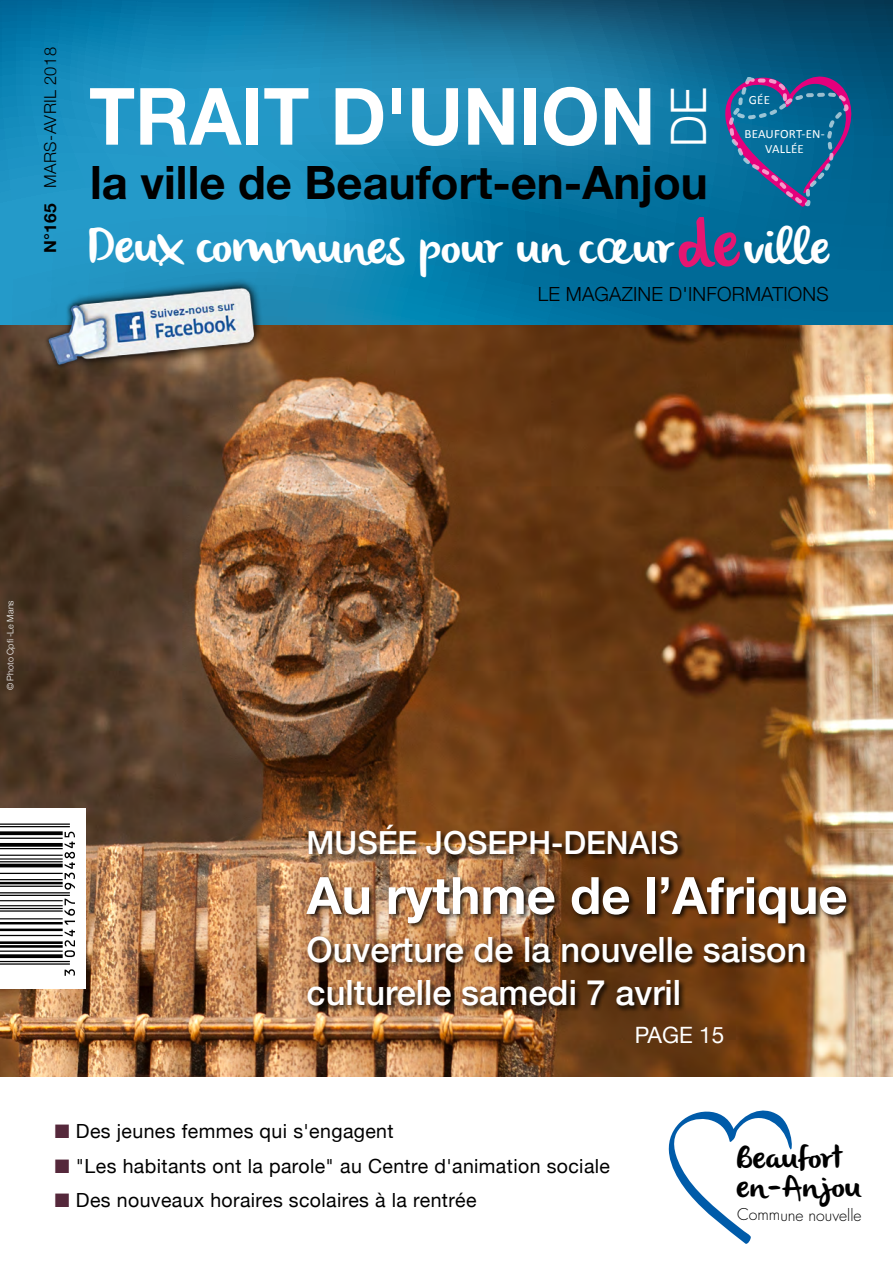
<style>
.page{position:relative;width:893px;height:1263px;background:#fff}
.page>*{position:absolute;margin:0;border:0;box-sizing:border-box;transform-origin:0 0}
.t1{font:700 79.05px "Helvetica Neue";color:#fff;scale:.95 1}
.t2{font:700 51.45px "Helvetica Neue";color:#fff}
.t3{font:49.95px "olivier";color:#fff}
.t4{font:49.5px "olivier";color:#fff}
.t5{font:300 48.9px "Helvetica Neue";color:#fff;scale:.95 1}
.t6{font:700 45.9px "Helvetica Neue";color:#000}
.t7{font:500 34.8px/43.5px "Helvetica Neue";color:#fff}
.t8{font:31.95px/29px "olivier";color:#000}
.t9{font:500 31.8px "Helvetica Neue";color:#fff}
.t10{font:22.5px "Helvetica Neue";color:#fff}
.t11{font:19.5px "Helvetica Neue";letter-spacing:.02em;color:#000}
.t12{font:300 19.5px "Helvetica Neue";letter-spacing:.01em;color:#000}
.t13{font:300 16.5px "Helvetica Neue";letter-spacing:.02em;color:#000}
.t14{font:300 15.75px "Futura";color:#000}
.t15{font:12.6px/15.1px "Calibri";letter-spacing:.015em;color:#fff;text-align:center}
.t16{font:300 9px "Helvetica Neue";color:#fff}
.s1{font-weight:700}
.s2{font-size:49.5px}
.s3{color:#55283b}
</style>
<div class="page">
<img style="left:0;top:325px;width:893px;height:751px">
<svg style="left:0;top:0;width:893px;height:325px;background:#137eab"></svg>
<svg style="left:716px;top:71px;width:138px;height:137px;background:#266195"></svg>
<img style="left:39px;top:277px;width:227px;height:98px">
<svg style="left:668px;top:1110px;width:124px;height:134px"></svg>
<div style="left:306px;top:875px;width:547px;height:138px;background:#000;opacity:.86"></div>
<div style="left:308px;top:823px;width:377px;height:39px;background:#000;opacity:.86"></div>
<div style="left:0;top:808px;width:85px;height:180px;background:#fff"></div>
<svg style="left:0;top:823px;width:75px;height:153px"></svg>
<div style="left:676px;top:214px;width:65px;height:55px;background:#006c98"></div>
<p class="t13" style="left:37px;top:253px;width:208px;rotate:-90deg"><span class="s1">N°165</span> MARS-AVRIL 2018</p>
<h1 class="t1" style="left:89px;top:54px;width:598px">TRAIT D'UNION</h1>
<h3 class="t5" style="left:649px;top:147px;width:64px;rotate:-90deg">DE</h3>
<h3 class="t6" style="left:90px;top:146px;width:619px">la ville de Beaufort-en-Anjou</h3>
<p class="t15" style="left:749px;top:92px;width:23px">GÉE</p>
<p class="t15" style="left:745px;top:126px;width:82px">BEAUFORT-EN-<br>VALLÉE</p>
<h3 class="t3" style="left:87px;top:218px;width:588px">Deux communes pour <span class="s2">un cœur</span></h3>
<h3 class="t4" style="left:744px;top:218px;width:88px">ville</h3>
<p class="t12" style="left:538px;top:278px;width:292px">LE MAGAZINE D'INFORMATIONS</p>
<p class="t16" style="left:3px;top:690px;width:91px;rotate:-90deg">© Photo Cpfi -Le Mans</p>
<h3 class="t9" style="left:307px;top:817px;width:374px">MUSÉE JOSEPH-DENAIS</h3>
<h2 class="t2" style="left:307px;top:855px;width:543px">Au rythme de l’Afrique</h2>
<h3 class="t7" style="left:307px;top:926px;width:501px">Ouverture de la nouvelle saison culturelle samedi 7 avril</h3>
<p class="t10" style="left:635px;top:1019px;width:91px">PAGE 15</p>
<p class="t11" style="left:55px;top:1117px;width:340px"><span class="s3">■</span> Des jeunes femmes qui s'engagent</p>
<p class="t11" style="left:55px;top:1152px;width:557px"><span class="s3">■</span> "Les habitants ont la parole" au Centre d'animation sociale</p>
<p class="t11" style="left:55px;top:1186px;width:423px"><span class="s3">■</span> Des nouveaux horaires scolaires à la rentrée</p>
<h3 class="t8" style="left:737px;top:1146px;width:126px">Beaufort en-Anjou</h3>
<p class="t14" style="left:737px;top:1205px;width:126px">Commune nouvelle</p>
</div>
